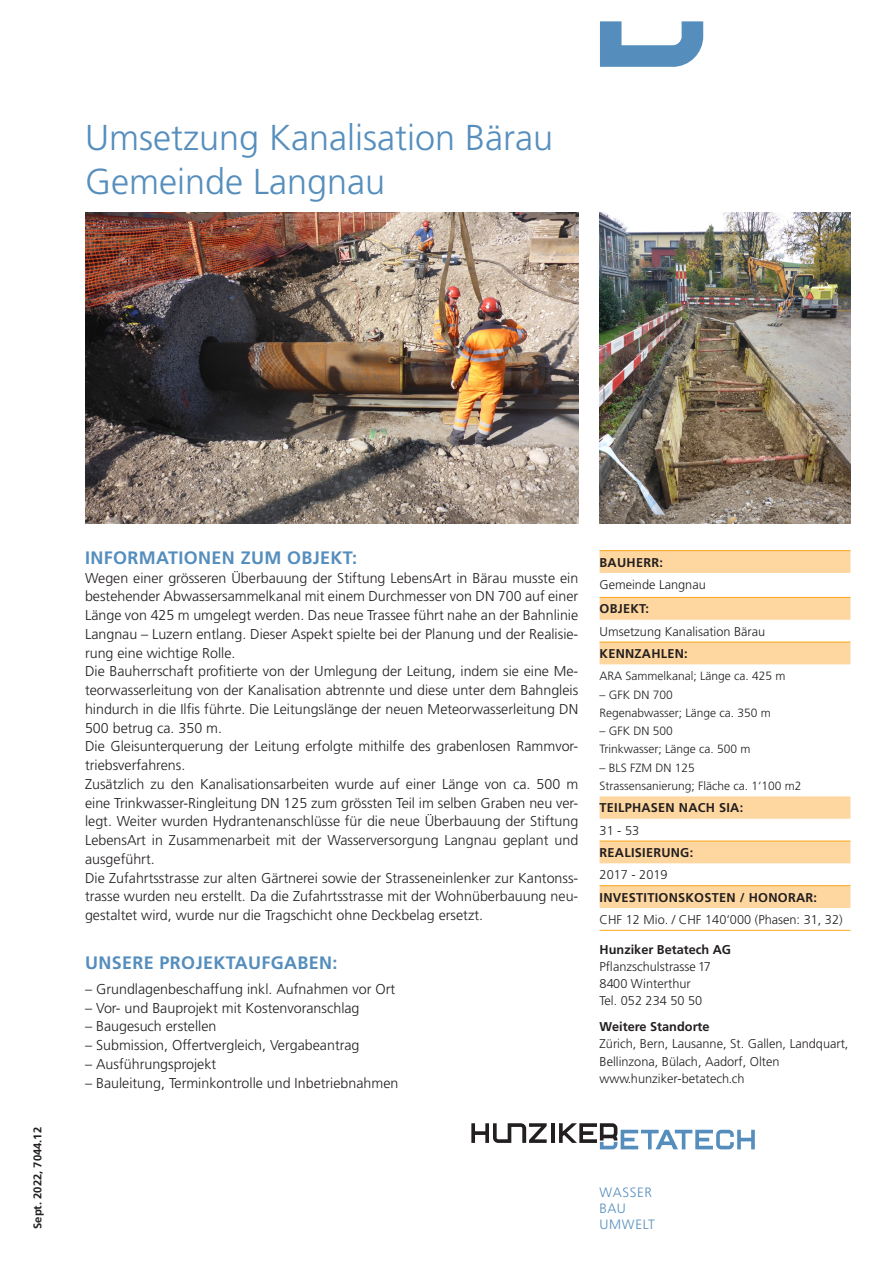
<style>
.page{position:relative;width:893px;height:1263px;background:#fff}
.page>*{position:absolute;margin:0;border:0;box-sizing:border-box;transform-origin:0 0}
.Haupttitel{font:300 36px "Frutiger LT Std";color:#558ebd}
.Lauftext{font:700 18px "Frutiger LT Std";letter-spacing:.02em;color:#558ebd}
.Titel_Lauftext{font:700 18px "Frutiger LT Std";letter-spacing:.02em;color:#558ebd}
.Lauftext-2{font:300 14.25px/18.8px "Frutiger LT Std";color:#231f20;text-align:justify}
.t1{font:300 13.5px/16.2px "Frutiger LT Std";letter-spacing:.05em;color:#558ebd}
.Tabelle_Lauftext{font:300 12.75px/17.2px "Frutiger LT Std";color:#231f20}
.Tabelle_Titel{font:700 12.75px "Frutiger LT Std";letter-spacing:.02em;color:#231f20}
.Tabelle_Lauftext-2{font:300 12px "Frutiger LT Std";color:#231f20}
.t2{font:700 11.25px "Frutiger LT Std";color:#231f20}
.s1{font-weight:700}
</style>
<div class="page">
<hr style="left:551px;top:1123px;width:3px;height:20px;background:#231f20">
<svg style="left:471px;top:1123px;width:76px;height:20px"></svg>
<svg style="left:559px;top:1123px;width:196px;height:26px"></svg>
<svg style="left:600px;top:21px;width:103px;height:46px"></svg>
<img style="left:600px;top:213px;width:250px;height:310px">
<img style="left:85px;top:213px;width:493px;height:310px">
<svg style="left:600px;top:551px;width:250px;height:357px"></svg>
<hr style="left:600px;top:550px;width:250px;height:1px;background:#f9a51b">
<hr style="left:600px;top:597px;width:250px;height:1px;background:#f9a51b">
<hr style="left:600px;top:930px;width:250px;height:1px;background:#f9a51b">
<hr style="left:600px;top:642px;width:250px;height:1px;background:#f9a51b">
<hr style="left:600px;top:841px;width:250px;height:1px;background:#f9a51b">
<hr style="left:600px;top:885px;width:250px;height:1px;background:#f9a51b">
<p class="Haupttitel" style="left:85px;top:118px;width:470px">Umsetzung Kanalisation Bärau</p>
<p class="Haupttitel" style="left:85px;top:161px;width:302px">Gemeinde Langnau</p>
<p class="t2" style="left:31px;top:1229px;width:103px;rotate:-90deg">Sept. 2022, 7044.12</p>
<p class="Lauftext" style="left:85px;top:547px;width:273px">INFORMATIONEN ZUM OBJEKT:</p>
<p class="Lauftext-2" style="left:85px;top:568px;width:495px">Wegen einer grösseren Überbauung der Stiftung LebensArt in Bärau musste ein bestehender Abwassersammelkanal mit einem Durchmesser von DN 700 auf einer Länge von 425 m umgelegt werden. Das neue Trassee führt nahe an der Bahnlinie Langnau – Luzern entlang. Dieser Aspekt spielte bei der Planung und der Realisie&shy;rung eine wichtige Rolle.</p>
<p class="Lauftext-2" style="left:85px;top:662px;width:495px">Die Bauherrschaft profitierte von der Umlegung der Leitung, indem sie eine Me&shy;teorwasserleitung von der Kanalisation abtrennte und diese unter dem Bahngleis hindurch in die Ilfis führte. Die Leitungslänge der neuen Meteorwasserleitung DN 500 betrug ca. 350 m.</p>
<p class="Lauftext-2" style="left:85px;top:737px;width:495px">Die Gleisunterquerung der Leitung erfolgte mithilfe des grabenlosen Rammvor&shy;triebsverfahrens.</p>
<p class="Lauftext-2" style="left:85px;top:775px;width:495px">Zusätzlich zu den Kanalisationsarbeiten wurde auf einer Länge von ca. 500 m eine Trinkwasser-Ringleitung DN 125 zum grössten Teil im selben Graben neu ver&shy;legt. Weiter wurden Hydrantenanschlüsse für die neue Überbauung der Stiftung LebensArt in Zusammenarbeit mit der Wasserversorgung Langnau geplant und ausgeführt.</p>
<p class="Lauftext-2" style="left:85px;top:868px;width:495px">Die Zufahrtsstrasse zur alten Gärtnerei sowie der Strasseneinlenker zur Kantonss&shy;trasse wurden neu erstellt. Da die Zufahrtsstrasse mit der Wohnüberbauung neu&shy;gestaltet wird, wurde nur die Tragschicht ohne Deckbelag ersetzt.</p>
<p class="Titel_Lauftext" style="left:85px;top:952px;width:254px">UNSERE PROJEKTAUFGABEN:</p>
<p class="Lauftext-2" style="left:85px;top:980px;width:312px">– Grundlagenbeschaffung inkl. Aufnahmen vor Ort</p>
<p class="Lauftext-2" style="left:85px;top:998px;width:276px">– Vor- und Bauprojekt mit Kostenvoranschlag</p>
<p class="Lauftext-2" style="left:85px;top:1017px;width:133px">– Baugesuch erstellen</p>
<p class="Lauftext-2" style="left:85px;top:1036px;width:276px">– Submission, Offertvergleich, Vergabeantrag</p>
<p class="Lauftext-2" style="left:85px;top:1055px;width:133px">– Ausführungsprojekt</p>
<p class="Lauftext-2" style="left:85px;top:1073px;width:315px">– Bauleitung, Terminkontrolle und Inbetriebnahmen</p>
<p class="Tabelle_Titel" style="left:600px;top:555px;width:65px">BAUHERR:</p>
<p class="Tabelle_Lauftext" style="left:600px;top:576px;width:108px">Gemeinde Langnau</p>
<p class="Tabelle_Titel" style="left:600px;top:601px;width:51px">OBJEKT:</p>
<p class="Tabelle_Lauftext" style="left:600px;top:623px;width:167px">Umsetzung Kanalisation Bärau</p>
<p class="Tabelle_Titel" style="left:600px;top:646px;width:90px">KENNZAHLEN:</p>
<p class="Tabelle_Lauftext-2" style="left:600px;top:669px;width:188px">ARA Sammelkanal; Länge ca. 425 m</p>
<p class="Tabelle_Lauftext-2" style="left:600px;top:687px;width:75px">– GFK DN 700</p>
<p class="Tabelle_Lauftext-2" style="left:600px;top:705px;width:173px">Regenabwasser; Länge ca. 350 m</p>
<p class="Tabelle_Lauftext-2" style="left:600px;top:724px;width:75px">– GFK DN 500</p>
<p class="Tabelle_Lauftext-2" style="left:600px;top:742px;width:152px">Trinkwasser; Länge ca. 500 m</p>
<p class="Tabelle_Lauftext-2" style="left:600px;top:761px;width:97px">– BLS FZM DN 125</p>
<p class="Tabelle_Lauftext-2" style="left:600px;top:779px;width:204px">Strassensanierung; Fläche ca. 1‘100 m2</p>
<p class="Tabelle_Titel" style="left:600px;top:800px;width:145px">TEILPHASEN NACH SIA:</p>
<p class="Tabelle_Lauftext" style="left:600px;top:822px;width:41px">31 - 53</p>
<p class="Tabelle_Titel" style="left:600px;top:845px;width:95px">REALISIERUNG:</p>
<p class="Tabelle_Lauftext" style="left:600px;top:866px;width:70px">2017 - 2019</p>
<p class="Tabelle_Titel" style="left:600px;top:890px;width:219px">INVESTITIONSKOSTEN / HONORAR:</p>
<p class="Tabelle_Lauftext" style="left:600px;top:911px;width:245px">CHF 12 Mio. / CHF 140‘000 (Phasen: 31, 32)</p>
<p class="Tabelle_Lauftext" style="left:600px;top:941px;width:133px"><span class="s1">Hunziker Betatech AG<br></span>Pflanzschulstrasse 17<br>8400 Winterthur<br>Tel. 052 234 50 50</p>
<p class="Tabelle_Lauftext" style="left:600px;top:1018px;width:250px"><span class="s1">Weitere Standorte<br></span>Zürich, Bern, Lausanne, St. Gallen, Landquart,<br>Bellinzona, Bülach, Aadorf, Olten www.hunziker-betatech.ch</p>
<p class="t1" style="left:600px;top:1184px;width:57px">WASSER<br>BAU<br>UMWELT</p>
</div>
